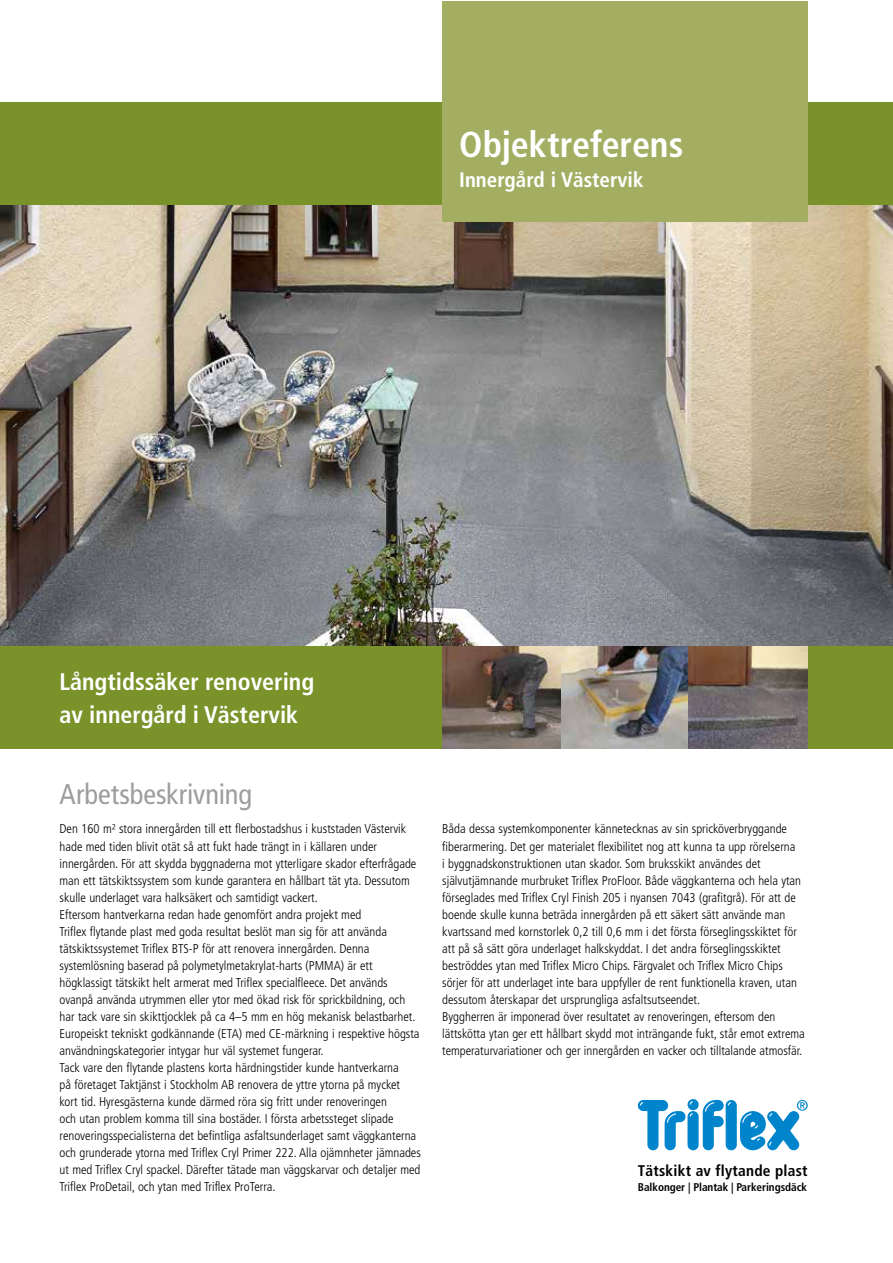
<style>
.page{position:relative;width:893px;height:1263px;background:#fff}
.page>*{position:absolute;margin:0;border:0;box-sizing:border-box;transform-origin:0 0}
.t1{font:700 condensed 36px "Frutiger LT";color:#fff}
.t2{font:condensed 28.5px "Frutiger LTCE";letter-spacing:-.005em;color:#9c9d9d}
.t3{font:700 condensed 24px/33px "Frutiger LT";color:#fff}
.t4{font:700 condensed 21px "Frutiger LT";color:#fff}
.t5{font:700 condensed 15.45px "Frutiger LT";letter-spacing:.015em;color:#000}
.t6{font:300 condensed 12.75px/17px "Frutiger LTCE";color:#000}
.t7{font:700 condensed 11.25px "Frutiger LT";letter-spacing:-.005em;color:#000}
</style>
<div class="page">
<img style="left:0;top:204px;width:892px;height:442px">
<div style="left:0;top:102px;width:892px;height:102px;background:#799229"></div>
<div style="left:442px;top:1px;width:366px;height:220px;background:#a3ae63"></div>
<div style="left:0;top:646px;width:892px;height:102px;background:#799229"></div>
<div style="left:687px;top:1111px;width:12px;height:39px;background:#0085cd;border-radius:6px"></div>
<div style="left:687px;top:1099px;width:12px;height:11px;background:#0085cd;border-radius:50%"></div>
<div style="left:726px;top:1100px;width:11px;height:50px;background:#0085cd;border-radius:6px"></div>
<svg style="left:638px;top:1100px;width:55px;height:50px"></svg>
<svg style="left:703px;top:1100px;width:28px;height:50px"></svg>
<svg style="left:740px;top:1100px;width:68px;height:50px"></svg>
<img style="left:442px;top:646px;width:119px;height:102px">
<img style="left:561px;top:646px;width:128px;height:102px">
<svg style="left:689px;top:646px;width:119px;height:102px;background:#7a6d66"></svg>
<h1 class="t1" style="left:459px;top:123px;width:226px">Objektreferens</h1>
<h3 class="t4" style="left:459px;top:167px;width:186px">Innergård i Västervik</h3>
<h3 class="t3" style="left:60px;top:665px;width:256px">Långtidssäker renovering av innergård i Västervik</h3>
<h2 class="t2" style="left:60px;top:777px;width:194px">Arbetsbeskrivning</h2>
<p class="t6" style="left:60px;top:821px;width:363px">Den 160 m² stora innergården till ett flerbostadshus i kuststaden Västervik hade med tiden blivit otät så att fukt hade trängt in i källaren under innergården. För att skydda byggnaderna mot ytterligare skador efterfrågade man ett tätskiktssystem som kunde garantera en hållbart tät yta. Dessutom skulle underlaget vara halksäkert och samtidigt vackert.<br>Eftersom hantverkarna redan hade genomfört andra projekt med<br>Triflex flytande plast med goda resultat beslöt man sig för att använda tätskiktssystemet Triflex BTS-P för att renovera innergården. Denna systemlösning baserad på polymetylmetakrylat-harts (PMMA) är ett högklassigt tätskikt helt armerat med Triflex specialfleece. Det används ovanpå använda utrymmen eller ytor med ökad risk för sprickbildning, och har tack vare sin skikttjocklek på ca 4–5 mm en hög mekanisk belastbarhet.<br>Europeiskt tekniskt godkännande (ETA) med CE-märkning i respektive högsta användningskategorier intygar hur väl systemet fungerar.<br>Tack vare den flytande plastens korta härdningstider kunde hantverkarna<br>på företaget Taktjänst i Stockholm AB renovera de yttre ytorna på mycket kort tid. Hyresgästerna kunde därmed röra sig fritt under renoveringen<br>och utan problem komma till sina bostäder. I första arbetssteget slipade renoveringsspecialisterna det befintliga asfaltsunderlaget samt väggkanterna och grunderade ytorna med Triflex Cryl Primer 222. Alla ojämnheter jämnades ut med Triflex Cryl spackel. Därefter tätade man väggskarvar och detaljer med Triflex ProDetail, och ytan med Triflex ProTerra.</p>
<p class="t6" style="left:442px;top:821px;width:364px">Båda dessa systemkomponenter kännetecknas av sin spricköverbryggande fiberarmering. Det ger materialet flexibilitet nog att kunna ta upp rörelserna<br>i byggnadskonstruktionen utan skador. Som bruksskikt användes det självutjämnande murbruket Triflex ProFloor. Både väggkanterna och hela ytan förseglades med Triflex Cryl Finish 205 i nyansen 7043 (grafitgrå). För att de boende skulle kunna beträda innergården på ett säkert sätt använde man kvartssand med kornstorlek 0,2 till 0,6 mm i det första förseglingsskiktet för att på så sätt göra underlaget halkskyddat. I det andra förseglingsskiktet beströddes ytan med Triflex Micro Chips. Färgvalet och Triflex Micro Chips sörjer för att underlaget inte bara uppfyller de rent funktionella kraven, utan dessutom återskapar det ursprungliga asfaltsutseendet.<br>Byggherren är imponerad över resultatet av renoveringen, eftersom den lättskötta ytan ger ett hållbart skydd mot inträngande fukt, står emot extrema temperaturvariationer och ger innergården en vacker och tilltalande atmosfär.</p>
<p class="t5" style="left:638px;top:1162px;width:171px">Tätskikt av flytande plast</p>
<p class="t7" style="left:638px;top:1180px;width:171px">Balkonger | Plantak | Parkeringsdäck</p>
</div>
